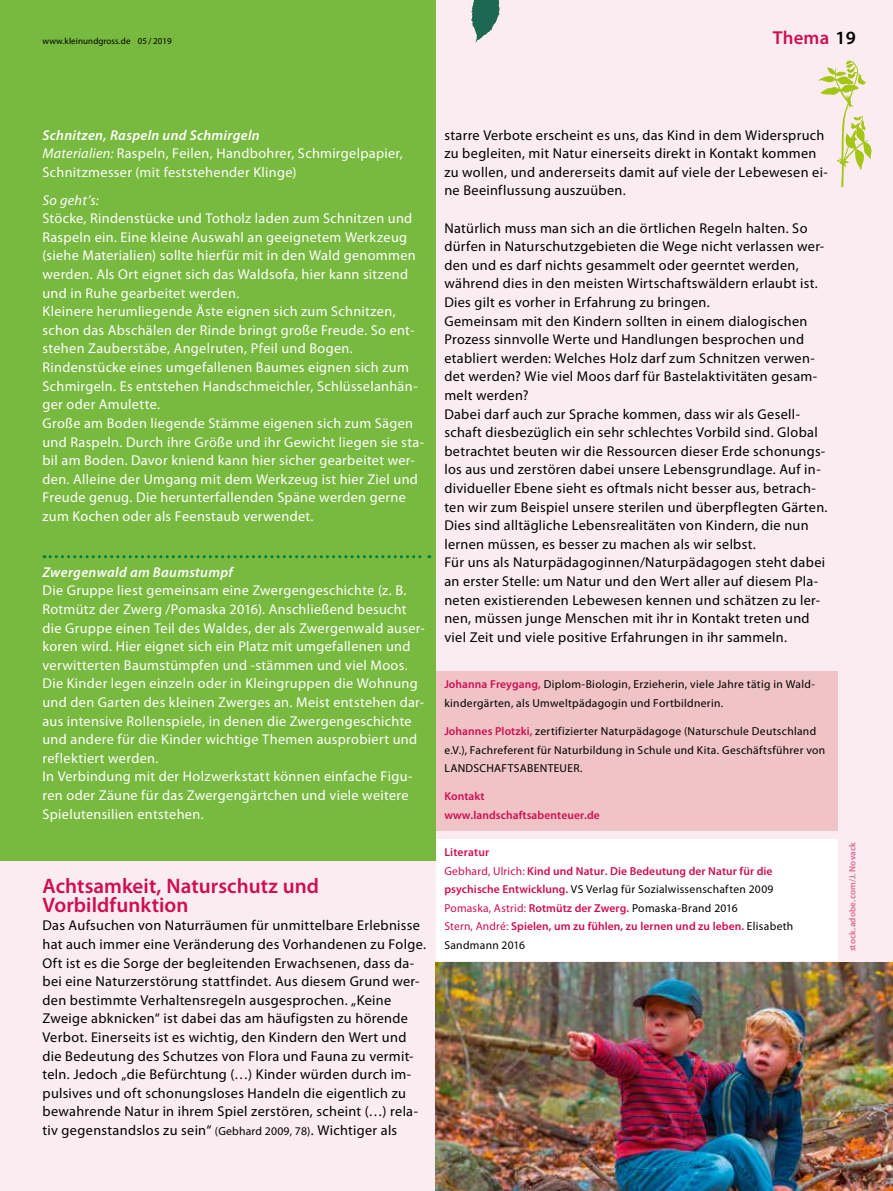
<style>
.page{position:relative;width:893px;height:1191px;background:#faecf0}
.page>*{position:absolute;margin:0;border:0;box-sizing:border-box;transform-origin:0 0}
.t1{font:600 21px/18.6px "Myriad Pro";letter-spacing:.005em;color:#cf0d51}
.t2{font:600 18.75px "Myriad Pro";letter-spacing:.01em;color:#cf0d51}
.t3{font:14.25px/18.6px "Myriad Pro";letter-spacing:.025em;color:#000}
.t4{font:14.25px/18.6px "Myriad Pro";letter-spacing:.025em;color:#fff}
.t5{font:italic 600 14.25px "Myriad Pro";letter-spacing:.025em;color:#fff}
.t6{font:italic 14.25px "Myriad Pro";letter-spacing:.02em;color:#fff}
.t7{font:600 11.55px/18.6px "Myriad Pro";letter-spacing:.01em;color:#cf0d51}
.t8{font:11.55px/18.6px "Myriad Pro";letter-spacing:.03em;color:#000}
.t9{font:9px "Myriad Pro";letter-spacing:.01em;color:#000}
.t10{font:600 9px "Myriad Pro";letter-spacing:.02em;color:#dc6a8f}
.s1{color:#000}
.s2{font-weight:600;font-style:italic}
.s3{font-style:italic}
.s4{font-size:11.7px}
.s5{font-weight:600;color:#cf0d51}
.s6{font-weight:400}
.s7{font-weight:400;color:#000}
</style>
<div class="page">
<img style="left:436px;top:962px;width:457px;height:229px">
<div style="left:0;top:0;width:436px;height:860px;background:#78b93f"></div>
<svg style="left:44px;top:555px;width:386px;height:3px"></svg>
<div style="left:436px;top:671px;width:402px;height:47px;background:#f0c4c7"></div>
<div style="left:436px;top:718px;width:402px;height:65px;background:#f0c4c7"></div>
<div style="left:436px;top:783px;width:402px;height:47px;background:#f0c4c7"></div>
<div style="left:436px;top:838px;width:402px;height:29px;background:#fff"></div>
<div style="left:436px;top:857px;width:402px;height:47px;background:#fff"></div>
<div style="left:436px;top:894px;width:402px;height:29px;background:#fff"></div>
<div style="left:436px;top:913px;width:402px;height:47px;background:#fff"></div>
<svg style="left:471px;top:0;width:29px;height:43px"></svg>
<svg style="left:819px;top:60px;width:53px;height:127px"></svg>
<p class="t9" style="left:43px;top:36px;width:131px">www.kleinundgross.de 05 / 2019</p>
<h2 class="t2" style="left:773px;top:27px;width:84px">Thema <span class="s1">19</span></h2>
<p class="t4" style="left:43px;top:126px;width:362px"><span class="s2">Schnitzen, Raspeln und Schmirgeln<br></span><span class="s3">Materialien:</span> Raspeln, Feilen, Handbohrer, Schmirgelpapier,<br>Schnitzmesser (mit feststehender Klinge)</p>
<p class="t6" style="left:43px;top:192px;width:58px">So geht’s:</p>
<p class="t4" style="left:43px;top:209px;width:383px">Stöcke, Rindenstücke und Totholz laden zum Schnitzen und Raspeln ein. Eine kleine Auswahl an geeignetem Werkzeug (siehe Materialien) sollte hierfür mit in den Wald genommen werden. Als Ort eignet sich das Waldsofa, hier kann sitzend und in Ruhe gearbeitet werden.<br>Kleinere herumliegende Äste eignen sich zum Schnitzen, schon das Abschälen der Rinde bringt große Freude. So ent&shy;stehen Zauberstäbe, Angelruten, Pfeil und Bogen.<br>Rindenstücke eines umgefallenen Baumes eignen sich zum Schmirgeln. Es entstehen Handschmeichler, Schlüsselanhän&shy;ger oder Amulette.<br>Große am Boden liegende Stämme eigenen sich zum Sägen und Raspeln. Durch ihre Größe und ihr Gewicht liegen sie sta&shy;bil am Boden. Davor kniend kann hier sicher gearbeitet wer&shy;den. Alleine der Umgang mit dem Werkzeug ist hier Ziel und Freude genug. Die herunterfallenden Späne werden gerne zum Kochen oder als Feenstaub verwendet.</p>
<p class="t5" style="left:43px;top:564px;width:192px">Zwergenwald am Baumstumpf</p>
<p class="t4" style="left:43px;top:581px;width:384px">Die Gruppe liest gemeinsam eine Zwergengeschichte (z. B.<br>Rotmütz der Zwerg /Pomaska 2016). Anschließend besucht die Gruppe einen Teil des Waldes, der als Zwergenwald auser&shy;koren wird. Hier eignet sich ein Platz mit umgefallenen und verwitterten Baumstümpfen und -stämmen und viel Moos.<br>Die Kinder legen einzeln oder in Kleingruppen die Wohnung und den Garten des kleinen Zwerges an. Meist entstehen dar&shy;aus intensive Rollenspiele, in denen die Zwergengeschichte und andere für die Kinder wichtige Themen ausprobiert und reflektiert werden.<br>In Verbindung mit der Holzwerkstatt können einfache Figu&shy;ren oder Zäune für das Zwergengärtchen und viele weitere Spielutensilien entstehen.</p>
<h1 class="t1" style="left:43px;top:877px;width:278px">Achtsamkeit, Naturschutz und<br>Vorbildfunktion</h1>
<p class="t3" style="left:43px;top:916px;width:385px">Das Aufsuchen von Naturräumen für unmittelbare Erlebnisse hat auch immer eine Veränderung des Vorhandenen zu Folge.<br>Oft ist es die Sorge der begleitenden Erwachsenen, dass da&shy;bei eine Naturzerstörung stattfindet. Aus diesem Grund wer&shy;den bestimmte Verhaltensregeln ausgesprochen. „Keine Zweige abknicken“ ist dabei das am häufigsten zu hörende Verbot. Einerseits ist es wichtig, den Kindern den Wert und die Bedeutung des Schutzes von Flora und Fauna zu vermit&shy;teln. Jedoch „die Befürchtung (…) Kinder würden durch im&shy;pulsives und oft schonungsloses Handeln die eigentlich zu bewahrende Natur in ihrem Spiel zerstören, scheint (…) rela&shy;tiv gegenstandslos zu sein“ <span class="s4">(Gebhard 2009, 78)</span>. Wichtiger als</p>
<p class="t3" style="left:444px;top:126px;width:385px">starre Verbote erscheint es uns, das Kind in dem Widerspruch zu begleiten, mit Natur einerseits direkt in Kontakt kommen zu wollen, und andererseits damit auf viele der Lebewesen ei&shy;ne Beeinflussung auszuüben.</p>
<p class="t3" style="left:444px;top:219px;width:385px">Natürlich muss man sich an die örtlichen Regeln halten. So dürfen in Naturschutzgebieten die Wege nicht verlassen wer&shy;den und es darf nichts gesammelt oder geerntet werden, während dies in den meisten Wirtschaftswäldern erlaubt ist.<br>Dies gilt es vorher in Erfahrung zu bringen.<br>Gemeinsam mit den Kindern sollten in einem dialogischen Prozess sinnvolle Werte und Handlungen besprochen und etabliert werden: Welches Holz darf zum Schnitzen verwen&shy;det werden? Wie viel Moos darf für Bastelaktivitäten gesam&shy;melt werden?<br>Dabei darf auch zur Sprache kommen, dass wir als Gesell&shy;schaft diesbezüglich ein sehr schlechtes Vorbild sind. Global betrachtet beuten wir die Ressourcen dieser Erde schonungs&shy;los aus und zerstören dabei unsere Lebensgrundlage. Auf in&shy;dividueller Ebene sieht es oftmals nicht besser aus, betrach&shy;ten wir zum Beispiel unsere sterilen und überpflegten Gärten.<br>Dies sind alltägliche Lebensrealitäten von Kindern, die nun lernen müssen, es besser zu machen als wir selbst.<br>Für uns als Naturpädagoginnen/Naturpädagogen steht dabei an erster Stelle: um Natur und den Wert aller auf diesem Pla&shy;neten existierenden Lebewesen kennen und schätzen zu ler&shy;nen, müssen junge Menschen mit ihr in Kontakt treten und viel Zeit und viele positive Erfahrungen in ihr sammeln.</p>
<p class="t8" style="left:444px;top:675px;width:372px"><span class="s5">Johanna Freygang,</span> Diplom-Biologin, Erzieherin, viele Jahre tätig in Wald&shy;kindergärten, als Umweltpädagogin und Fortbildnerin.</p>
<p class="t8" style="left:444px;top:722px;width:382px"><span class="s5">Johannes Plotzki,</span> zertifizierter Naturpädagoge (Naturschule Deutschland e.V.), Fachreferent für Naturbildung in Schule und Kita. Geschäftsführer von<br>LANDSCHAFTSABENTEUER.</p>
<p class="t7" style="left:444px;top:787px;width:157px">Kontakt www.landschaftsabenteuer.de</p>
<p class="t7" style="left:444px;top:843px;width:350px">Literatur<br><span class="s6">Gebhard, Ulrich:</span> Kind und Natur. Die Bedeutung der Natur für die psychische Entwicklung. <span class="s7">VS Verlag für Sozialwissenschaften 2009<br></span><span class="s6">Pomaska, Astrid:</span> Rotmütz der Zwerg. <span class="s7">Pomaska-Brand 2016<br></span><span class="s6">Stern, André:</span> Spielen, um zu fühlen, zu lernen und zu leben. <span class="s7">Elisabeth Sandmann 2016</span></p>
<p class="t10" style="left:847px;top:951px;width:111px;rotate:-90deg">stock.adobe.com/J. Novack</p>
</div>
